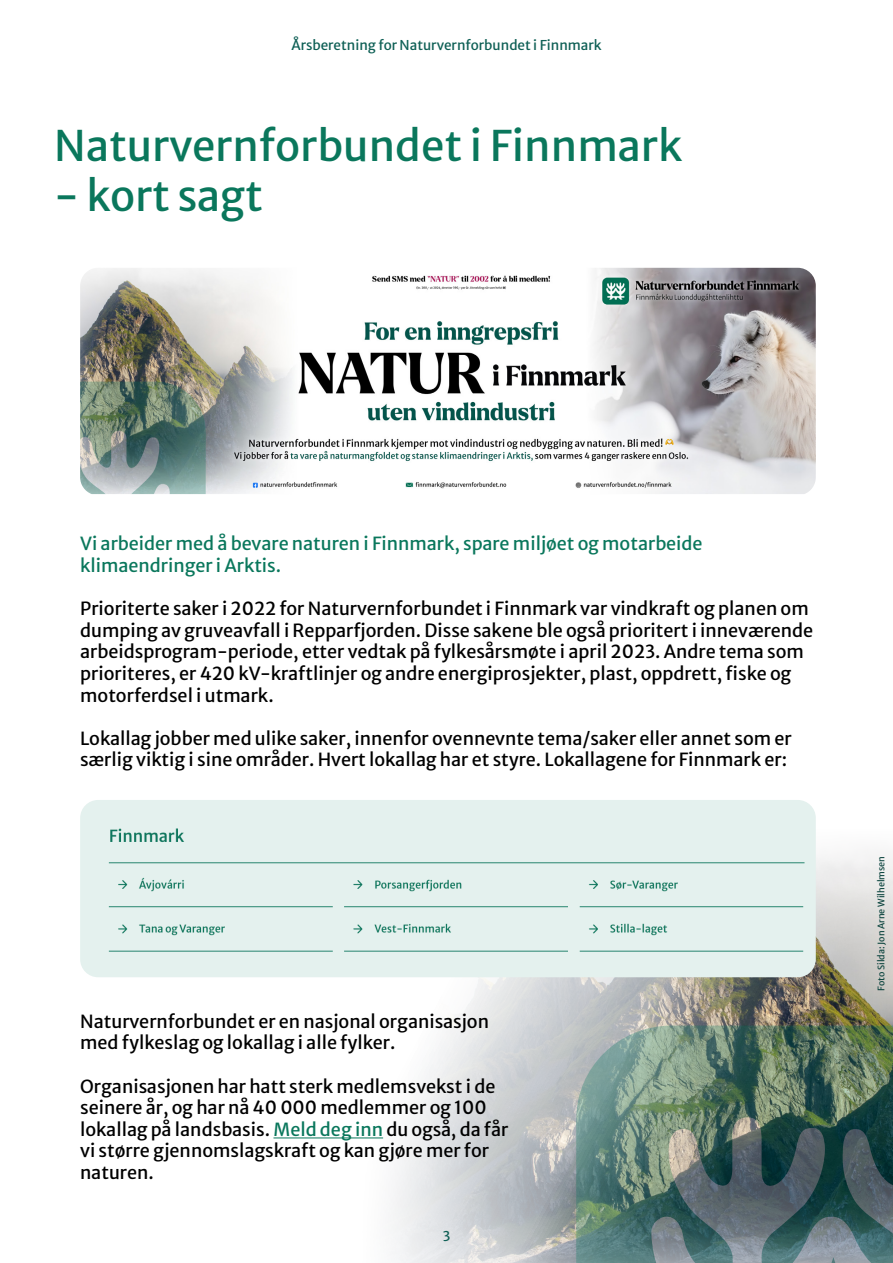
<style>
.page{position:relative;width:893px;height:1263px;background:#fff}
.page>*{position:absolute;margin:0;border:0;box-sizing:border-box;transform-origin:0 0}
.t1{font:42px "Merriweather Sans";color:#0a775c}
.t2{font:18px/21.6px "Merriweather Sans";color:#000}
.t3{font:18px/21.6px "Merriweather Sans";color:#0a775c}
.t4{font:13.5px "Merriweather Sans";color:#0f6056}
.t5{font:9px "Merriweather Sans";color:#0e4640}
.s1{color:#0a775c}
</style>
<div class="page">
<img style="left:359px;top:851px;width:534px;height:412px">
<svg style="left:576px;top:1025px;width:317px;height:238px;background:#688575"></svg>
<svg style="left:651px;top:1117px;width:242px;height:146px;background:#4f6768"></svg>
<img style="left:80px;top:268px;width:736px;height:226px">
<div style="left:80px;top:800px;width:736px;height:177px;background:#e4f1ee"></div>
<hr style="left:273px;top:1137px;width:110px;height:1px;background:#0a775c">
<p class="t4" style="left:291px;top:33px;width:312px">Årsberetning for Naturvernforbundet i Finnmark</p>
<p class="t1" style="left:54px;top:109px;width:630px">Naturvernforbundet i Finnmark</p>
<p class="t1" style="left:54px;top:159px;width:210px">- kort sagt</p>
<p class="t3" style="left:80px;top:531px;width:624px">Vi arbeider med å bevare naturen i Finnmark, spare miljøet og motarbeide klimaendringer i Arktis.</p>
<p class="t2" style="left:80px;top:596px;width:735px">Prioriterte saker i 2022 for Naturvernforbundet i Finnmark var vindkraft og planen om dumping av gruveavfall i Repparfjorden. Disse sakene ble også prioritert i inneværende arbeidsprogram-periode, etter vedtak på fylkesårsmøte i april 2023. Andre tema som prioriteres, er 420 kV-kraftlinjer og andre energiprosjekter, plast, oppdrett, fiske og motorferdsel i utmark.</p>
<p class="t2" style="left:80px;top:725px;width:713px">Lokallag jobber med ulike saker, innenfor ovennevnte tema/saker eller annet som er særlig viktig i sine områder. Hvert lokallag har et styre. Lokallagene for Finnmark er:</p>
<p class="t2" style="left:80px;top:1008px;width:410px">Naturvernforbundet er en nasjonal organisasjon med fylkeslag og lokallag i alle fylker.</p>
<p class="t2" style="left:80px;top:1073px;width:430px">Organisasjonen har hatt sterk medlemsvekst i de seinere år, og har nå 40 000 medlemmer og 100 lokallag på landsbasis. <span class="s1">Meld deg inn</span> du også, da får vi større gjennomslagskraft og kan gjøre mer for naturen.</p>
<p class="t4" style="left:443px;top:1224px;width:9px">3</p>
<p class="t5" style="left:873px;top:991px;width:136px;rotate:-90deg">Foto Silda: Jon Arne Wilhelmsen</p>
</div>
